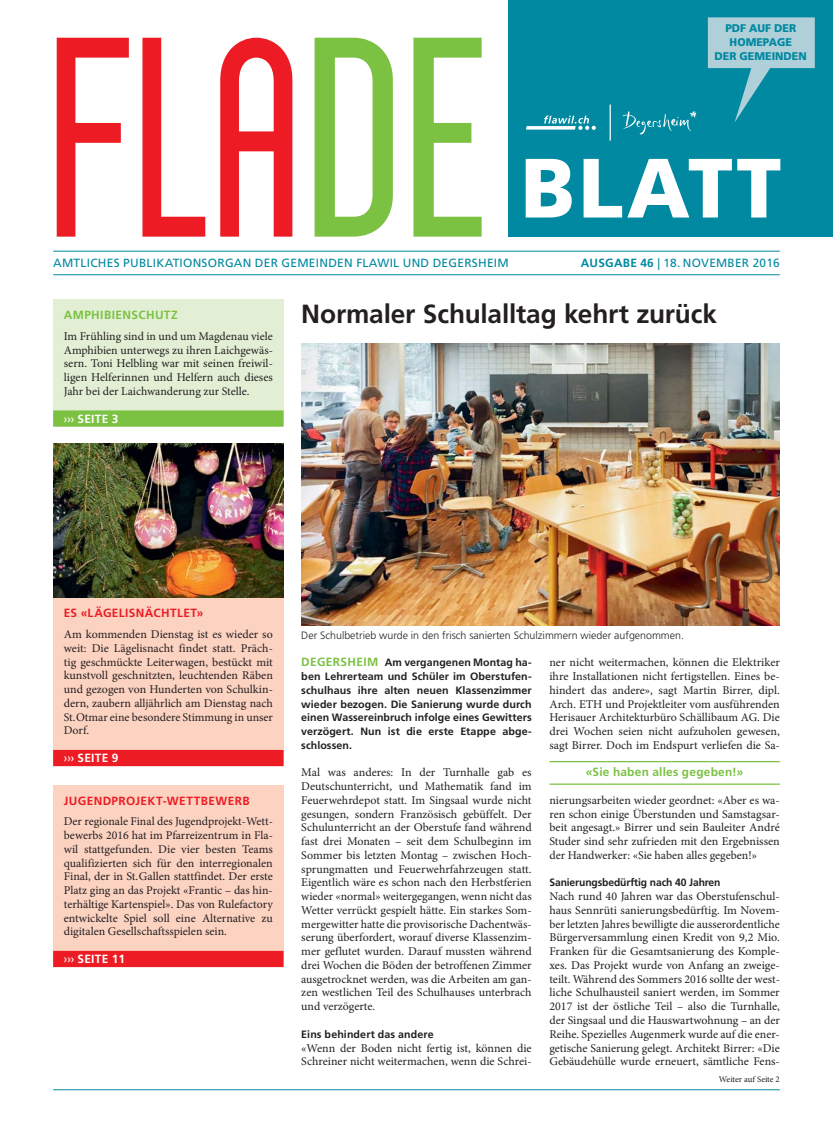
<style>
.page{position:relative;width:833px;height:1134px;background:#fff}
.page>*{position:absolute;margin:0;border:0;box-sizing:border-box;transform-origin:0 0}
.t1{font:284.12px "Sigward";color:#ed1c24;scale:.94 1}
.t2{font:900 84px "Frutiger LT Std";letter-spacing:.04em;color:#fff}
.t3{font:700 26.25px "Frutiger LT Std";letter-spacing:-.005em;color:#231f20}
.t4{font:11.88px/13.8px "Minion Pro";color:#231f20;text-align:justify}
.t5{font:11.88px "Frutiger LT Std";letter-spacing:.02em;color:#0089a1}
.t6{font:700 11.88px "Frutiger LT Std";letter-spacing:.035em;color:#ed1c24}
.t7{font:700 11.88px "Frutiger LT Std";letter-spacing:.025em;color:#7bc142}
.t8{font:700 11.88px "Frutiger LT Std";letter-spacing:.02em;color:#fff}
.t9{font:900 11.12px/13.9px "Frutiger LT Std";color:#0089a1;text-align:center;scale:.96 1}
.t10{font:700 10.62px/13.8px "Frutiger LT Std";letter-spacing:.005em;color:#231f20;text-align:justify}
.t11{font:300 10.62px "Frutiger LT Std";color:#231f20}
.t12{font:8.75px "Minion Pro";letter-spacing:-.005em;color:#231f20}
.s1{color:#7bc142}
.s2{font-weight:700}
.s3{font-weight:400}
.s4{font-size:11.88px;color:#7bc142}
</style>
<div class="page">
<div style="left:53px;top:598px;width:230px;height:168px;background:#fcd2c1"></div>
<div style="left:53px;top:750px;width:230px;height:16px;background:#ed1c24"></div>
<div style="left:53px;top:785px;width:230px;height:182px;background:#fcd2c1"></div>
<div style="left:53px;top:951px;width:230px;height:16px;background:#ed1c24"></div>
<div style="left:53px;top:299px;width:230px;height:127px;background:#e2efd4"></div>
<div style="left:53px;top:410px;width:230px;height:17px;background:#7bc142"></div>
<hr style="left:549px;top:761px;width:231px;height:1px;background:#7bc142">
<hr style="left:549px;top:783px;width:231px;height:2px;background:#7bc142">
<img style="left:301px;top:343px;width:479px;height:282px">
<img style="left:53px;top:444px;width:230px;height:154px">
<div style="left:508px;top:0;width:325px;height:237px;background:#0089a1"></div>
<hr style="left:53px;top:251px;width:727px;height:1px;background:#0089a1">
<svg style="left:526px;top:116px;width:70px;height:14px"></svg>
<svg style="left:622px;top:111px;width:75px;height:24px"></svg>
<hr style="left:609px;top:105px;width:2px;height:36px;background:#fff">
<hr style="left:53px;top:274px;width:727px;height:1px;background:#0089a1">
<hr style="left:53px;top:1089px;width:727px;height:1px;background:#0089a1">
<svg style="left:708px;top:17px;width:106px;height:106px"></svg>
<h1 class="t1" style="left:57px;top:38px;width:472px">FlA<span class="s1">DE</span></h1>
<p class="t5" style="left:53px;top:257px;width:457px">AMTLICHES PUBLIKATIONSORGAN DER GEMEINDEN FLAWIL UND DEGERSHEIM</p>
<p class="t9" style="left:714px;top:21px;width:98px">PDF AUF DER<br>HOMEPAGE<br>DER GEMEINDEN</p>
<h2 class="t2" style="left:521px;top:139px;width:262px">BLATT</h2>
<p class="t5" style="left:581px;top:258px;width:200px"><span class="s2">AUSGABE 46</span> | 18. NOVEMBER 2016</p>
<p class="t7" style="left:64px;top:309px;width:115px">AMPHIBIENSCHUTZ</p>
<p class="t4" style="left:64px;top:330px;width:211px">Im Frühling sind in und um Magdenau viele Amphibien unterwegs zu ihren Laichgewäs&shy;sern. Toni Helbling war mit seinen freiwil&shy;ligen Helferinnen und Helfern auch dieses Jahr bei der Laichwanderung zur Stelle.</p>
<p class="t8" style="left:64px;top:413px;width:56px"><span class="s3">›››</span> SEITE 3</p>
<h3 class="t3" style="left:301px;top:301px;width:417px">Normaler Schulalltag kehrt zurück</h3>
<p class="t6" style="left:64px;top:607px;width:141px">ES «LÄGELISNÄCHTLET»</p>
<p class="t4" style="left:64px;top:628px;width:211px">Am kommenden Dienstag ist es wieder so weit: Die Lägelisnacht findet statt. Präch&shy;tig geschmückte Leiterwagen, bestückt mit kunstvoll geschnitzten, leuchtenden Räben und gezogen von Hunderten von Schulkin&shy;dern, zaubern alljährlich am Dienstag nach St. Otmar eine besondere Stimmung in unser Dorf.</p>
<p class="t8" style="left:64px;top:752px;width:56px"><span class="s3">›››</span> SEITE 9</p>
<p class="t6" style="left:64px;top:795px;width:187px">JUGENDPROJEKT-WETTBEWERB</p>
<p class="t4" style="left:64px;top:816px;width:211px">Der regionale Final des Jugendprojekt-Wett&shy;bewerbs 2016 hat im Pfarreizentrum in Fla&shy;wil stattgefunden. Die vier besten Teams qualifizierten sich für den interregionalen Final, der in St. Gallen stattfindet. Der erste Platz ging an das Projekt «Frantic – das hin&shy;terhältige Kartenspiel». Das von Rulefactory entwickelte Spiel soll eine Alternative zu digitalen Gesellschaftsspielen sein.</p>
<p class="t8" style="left:64px;top:953px;width:63px"><span class="s3">›››</span> SEITE 11</p>
<p class="t11" style="left:301px;top:630px;width:384px">Der Schulbetrieb wurde in den frisch sanierten Schulzimmern wieder aufgenommen.</p>
<p class="t10" style="left:301px;top:656px;width:232px"><span class="s4">DEGERSHEIM</span> Am vergangenen Montag ha&shy;ben Lehrerteam und Schüler im Oberstufen&shy;schulhaus ihre alten neuen Klassenzimmer wieder bezogen. Die Sanierung wurde durch einen Wassereinbruch infolge eines Gewitters verzögert. Nun ist die erste Etappe abge&shy;schlossen.</p>
<p class="t4" style="left:301px;top:767px;width:232px">Mal was anderes: In der Turnhalle gab es Deutsch unterricht, und Mathematik fand im Feuerwehrdepot statt. Im Singsaal wurde nicht gesungen, sondern Französisch gebüffelt. Der Schulunterricht an der Oberstufe fand während fast drei Monaten – seit dem Schulbeginn im Sommer bis letzten Montag – zwischen Hoch&shy;sprungmatten und Feuerwehrfahrzeugen statt.<br>Eigentlich wäre es schon nach den Herbstferien wieder «normal» weitergegangen, wenn nicht das Wetter verrückt gespielt hätte. Ein starkes Som&shy;mergewitter hatte die provisorische Dachentwäs&shy;serung überfordert, worauf diverse Klassenzim&shy;mer geflutet wurden. Darauf mussten während drei Wochen die Böden der betroffenen Zimmer ausgetrocknet werden, was die Arbeiten am gan&shy;zen westlichen Teil des Schulhauses unterbrach und verzögerte.</p>
<p class="t10" style="left:301px;top:1028px;width:134px">Eins behindert das andere</p>
<p class="t4" style="left:301px;top:1042px;width:232px">«Wenn der Boden nicht fertig ist, können die<br>Schreiner nicht weitermachen, wenn die Schrei-</p>
<p class="t4" style="left:549px;top:657px;width:232px">ner nicht weitermachen, können die Elektriker ihre Installationen nicht fertigstellen. Eines be&shy;hindert das andere», sagt Martin Birrer, dipl.<br>Arch. ETH und Projektleiter vom ausführenden Herisauer Architekturbüro Schällibaum AG. Die drei Wochen seien nicht aufzuholen gewesen, sagt Birrer. Doch im Endspurt verliefen die Sa-</p>
<p class="t7" style="left:586px;top:766px;width:159px">«Sie haben alles gegeben!»</p>
<p class="t4" style="left:549px;top:794px;width:232px">nierungsarbeiten wieder geordnet: «Aber es wa&shy;ren schon einige Überstunden und Samstagsar&shy;beit angesagt.» Birrer und sein Bauleiter André Studer sind sehr zufrieden mit den Ergebnissen der Handwerker: «Sie haben alles gegeben!»</p>
<p class="t10" style="left:549px;top:876px;width:173px">Sanierungsbedürftig nach 40 Jahren</p>
<p class="t4" style="left:549px;top:890px;width:232px">Nach rund 40 Jahren war das Oberstufenschul&shy;haus Sennrüti sanierungsbedürftig. Im Novem&shy;ber letzten Jahres bewilligte die ausserordentliche Bürgerversammlung einen Kredit von 9,2 Mio.<br>Franken für die Gesamtsanierung des Komple&shy;xes. Das Projekt wurde von Anfang an zweige&shy;teilt. Während des Sommers 2016 sollte der west&shy;liche Schulhausteil saniert werden, im Sommer 2017 ist der östliche Teil – also die Turnhalle, der Singsaal und die Hauswartwohnung – an der Reihe. Spezielles Augenmerk wurde auf die ener&shy;getische Sanierung gelegt. Architekt Birrer: «Die Gebäudehülle wurde erneuert, sämtliche Fens-</p>
<p class="t12" style="left:719px;top:1076px;width:62px">Weiter auf Seite 2</p>
</div>
